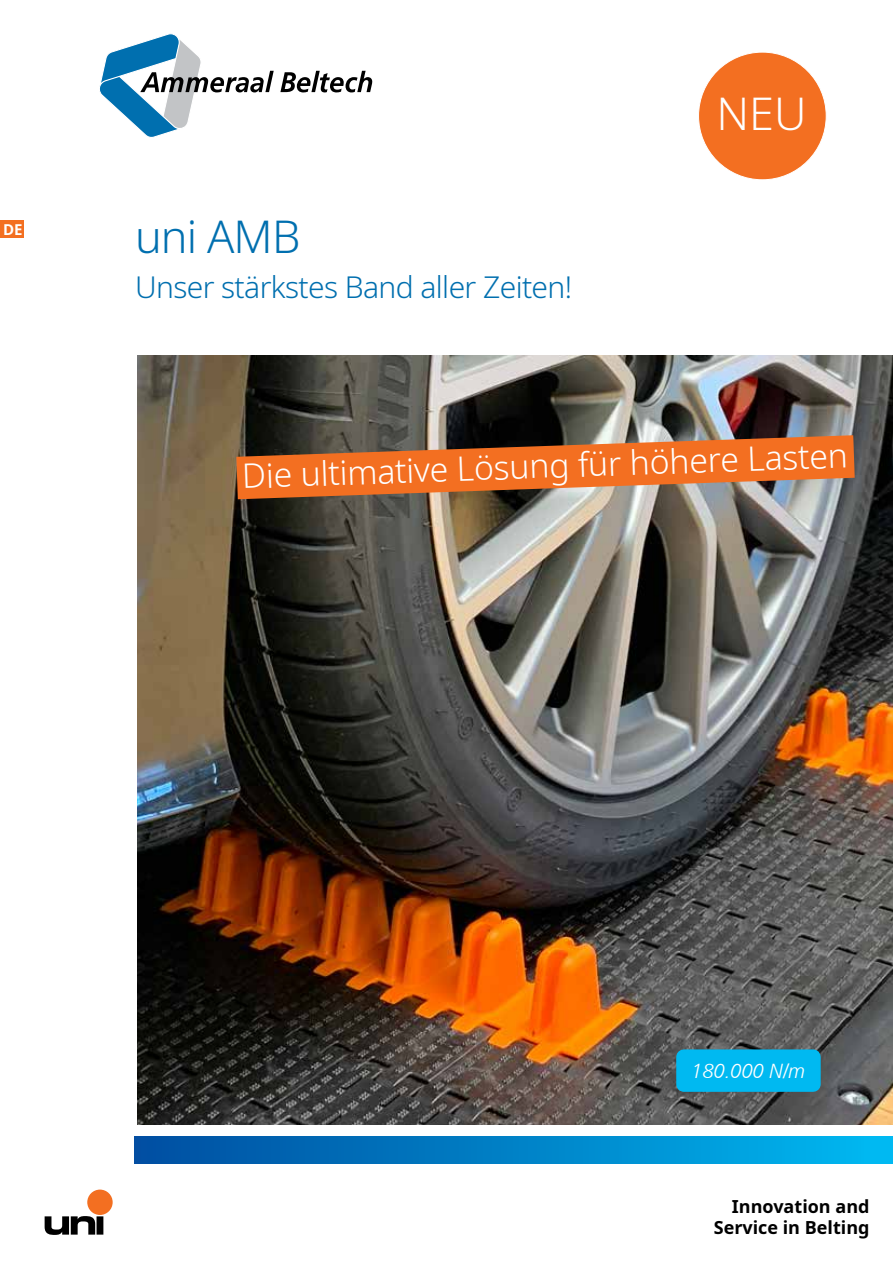
<style>
.page{position:relative;width:893px;height:1263px;background:#fff}
.page>*{position:absolute;margin:0;border:0;box-sizing:border-box;transform-origin:0 0}
.t1{font:300 45px "Noto Sans";letter-spacing:-.02em;color:#006faf}
.t2{font:300 45px "Noto Sans";color:#fff}
.t3{font:300 33.75px "Noto Sans";color:#fff}
.t4{font:300 30px "Noto Sans";letter-spacing:-.02em;color:#006faf}
.t5{font:italic 300 20.25px "Frutiger";letter-spacing:-.005em;color:#fff}
.t6{font:700 18px/21.6px "Noto Sans";color:#000;text-align:right}
.t7{font:700 15px "Noto Sans";color:#fff}
</style>
<div class="page">
<img style="left:138px;top:356px;width:755px;height:768px">
<svg style="left:99px;top:33px;width:175px;height:105px"></svg>
<svg style="left:280px;top:71px;width:92px;height:21px"></svg>
<div style="left:0;top:220px;width:23px;height:18px;background:#f36f21"></div>
<div style="left:135px;top:1136px;width:758px;height:27px;background:linear-gradient(to right,#004d9f,#00b9f1)"></div>
<div style="left:698px;top:52px;width:128px;height:128px;background:#f36f21;border-radius:50%"></div>
<svg style="left:236px;top:435px;width:619px;height:64px;background:#c56d38"></svg>
<div style="left:676px;top:1049px;width:145px;height:43px;background:#00b9f1;border:15px solid #00b9f1"></div>
<div style="left:684px;top:1057px;width:125px;height:20px;background:#00b9f1"></div>
<svg style="left:45px;top:1216px;width:58px;height:19px"></svg>
<div style="left:87px;top:1189px;width:26px;height:26px;background:#f36f21;border-radius:50%"></div>
<p class="t7" style="left:3px;top:219px;width:21px">DE</p>
<h1 class="t1" style="left:135px;top:205px;width:167px">uni AMB</h1>
<p class="t4" style="left:135px;top:266px;width:439px">Unser stärkstes Band aller Zeiten!</p>
<h1 class="t2" style="left:716px;top:83px;width:92px">NEU</h1>
<p class="t3" style="left:241px;top:452px;width:608px;rotate:-2deg">Die ultimative Lösung für höhere Lasten</p>
<p class="t5" style="left:691px;top:1059px;width:115px">180.000 N/m</p>
<p class="t6" style="left:714px;top:1196px;width:157px">Innovation and<br>Service in Belting</p>
</div>
